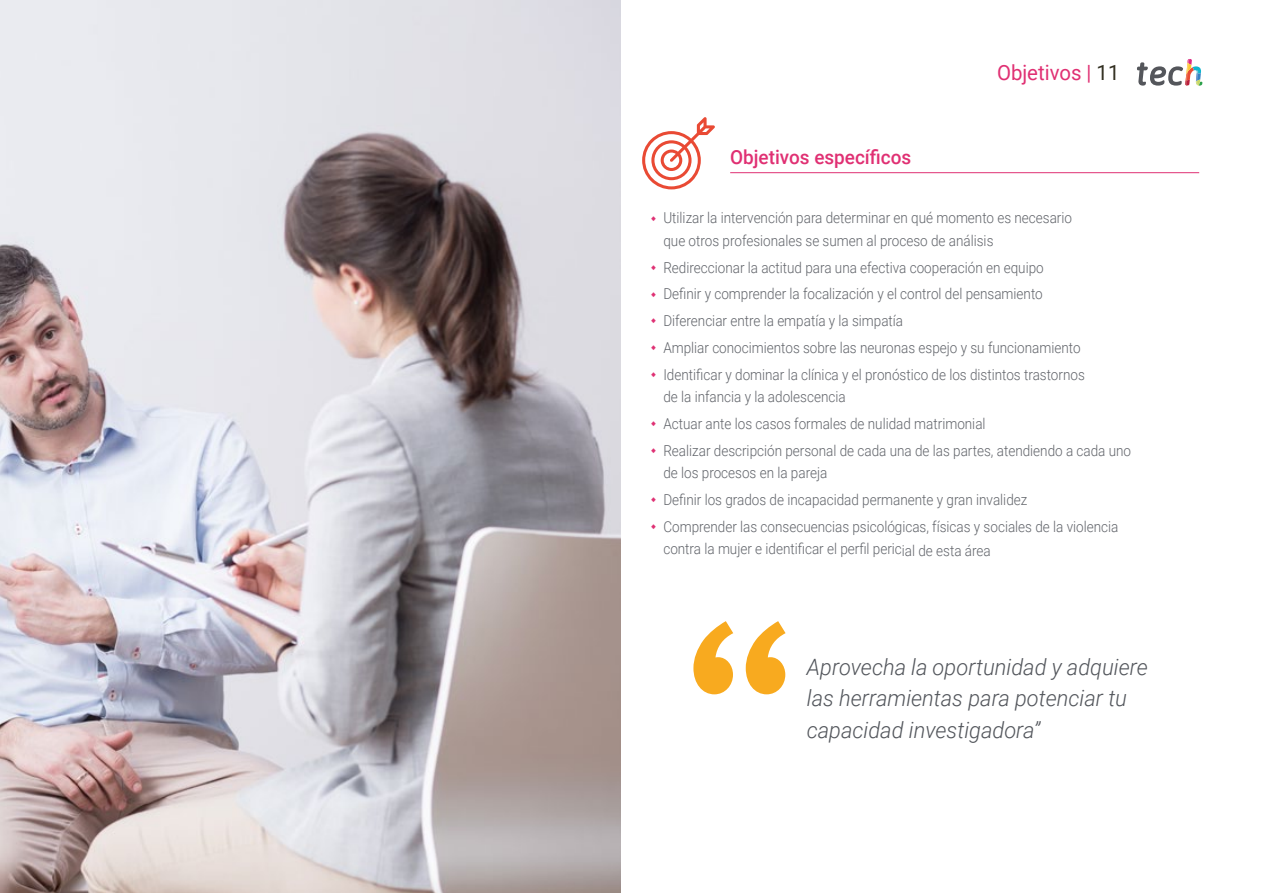
<style>
.page{position:relative;width:1263px;height:893px;background:#fff}
.page>*{position:absolute;margin:0;border:0;box-sizing:border-box;transform-origin:0 0}
.t1{font:italic 300 22.5px/31.5px "Roboto";color:#52555b}
.t2{font:21px "Roboto";color:#e03073}
.t3{font:500 19.5px "Roboto";color:#e03073}
.t4{font:300 15px/26.7px "Roboto";color:#61646a;scale:.9 1}
.s1{color:#312e20}
</style>
<div class="page">
<svg style="left:693px;top:621px;width:92px;height:73px"></svg>
<img style="left:0;top:0;width:621px;height:893px">
<svg style="left:1137px;top:59px;width:65px;height:27px"></svg>
<hr style="left:730px;top:172px;width:469px;height:1px;background:#df3174">
<svg style="left:642px;top:117px;width:73px;height:72px"></svg>
<h3 class="t3" style="left:730px;top:144px;width:183px">Objetivos específicos</h3>
<h2 class="t2" style="left:997px;top:57px;width:124px">Objetivos | <span class="s1">11</span></h2>
<p class="t4" style="left:663px;top:206px;width:455px;line-height:22.5px">Utilizar la intervención para determinar en qué momento es necesario que otros profesionales se sumen al proceso de análisis</p>
<p class="t4" style="left:663px;top:253px;width:470px">Redireccionar la actitud para una efectiva cooperación en equipo Definir y comprender la focalización y el control del pensamiento Diferenciar entre la empatía y la simpatía<br>Ampliar conocimientos sobre las neuronas espejo y su funcionamiento Identificar y dominar la clínica y el pronóstico de los distintos trastornos</p>
<p class="t4" style="left:663px;top:383px;width:521px">de la infancia y la adolescencia<br>Actuar ante los casos formales de nulidad matrimonial<br>Realizar descripción personal de cada una de las partes, atendiendo a cada uno</p>
<p class="t4" style="left:663px;top:459px;width:507px">de los procesos en la pareja<br>Definir los grados de incapacidad permanente y gran invalidez<br>Comprender las consecuencias psicológicas, físicas y sociales de la violencia</p>
<p class="t4" style="left:663px;top:535px;width:365px">contra la mujer e identificar el perfil pericial de esta área</p>
<h1 class="t1" style="left:807px;top:650px;width:342px">Aprovecha la oportunidad y adquiere las herramientas para potenciar tu capacidad investigadora”</h1>
</div>
